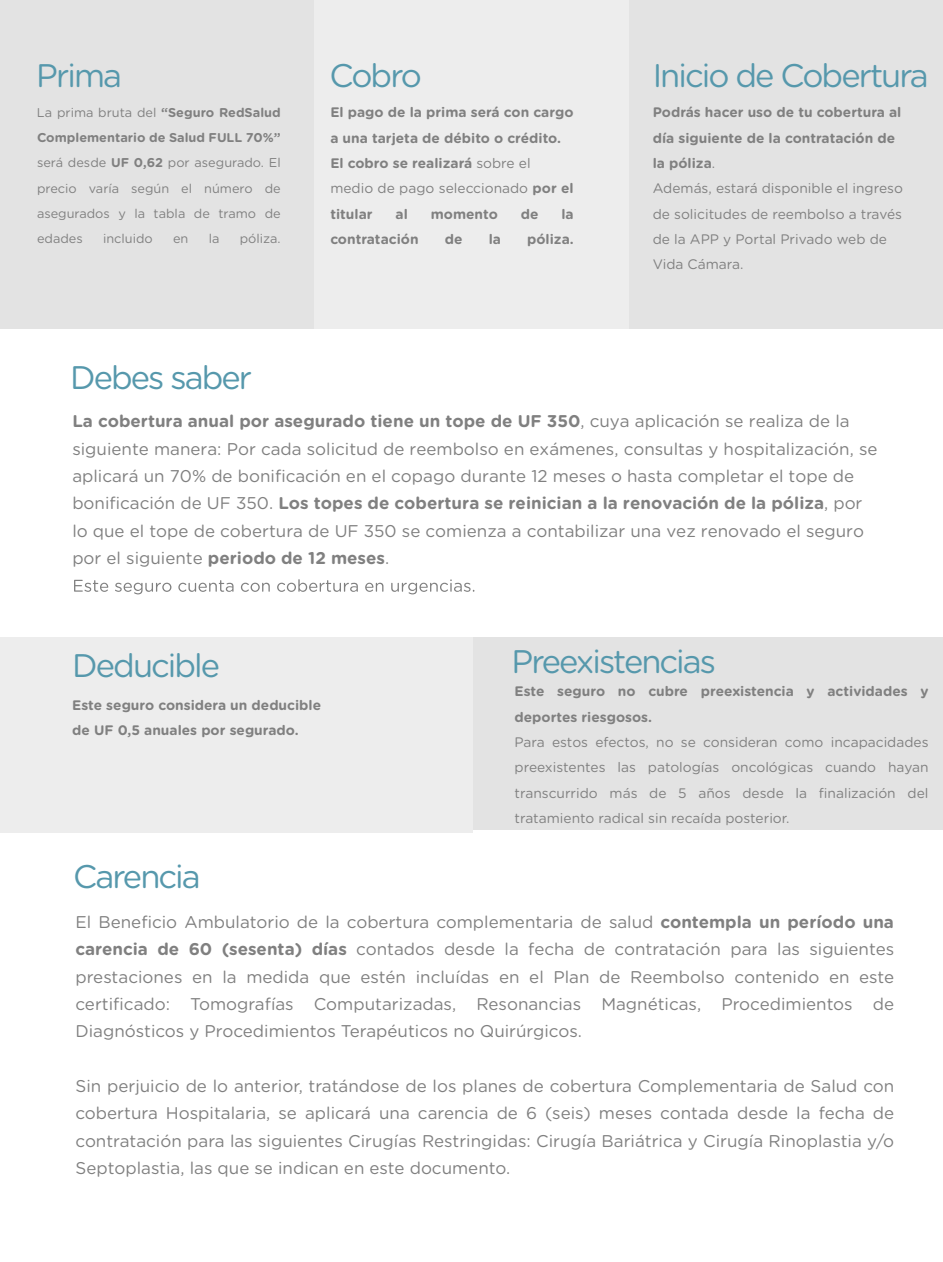
<style>
.page{position:relative;width:943px;height:1262px;background:#fff}
.page>*{position:absolute;margin:0;border:0;box-sizing:border-box;transform-origin:0 0}
.t1{font:32.62px "Gotham Rounded";letter-spacing:-.06em;color:#5698ac}
.t2{font:16.95px/27.3px "Gotham Rounded";color:#808080;text-align:justify}
.t3{font:13.8px/25.3px "Gotham Rounded";color:#808080}
.t4{font:700 13.8px/25.3px "Gotham Rounded";color:#808080}
.t5{font:12.75px/25.3px "Gotham Rounded";color:#808080;text-align:justify}
.s1{font-weight:700}
.s2{font-weight:400}
</style>
<div class="page">
<div style="left:0;top:0;width:314px;height:336px;background:#e3e3e3"></div>
<div style="left:628px;top:0;width:315px;height:336px;background:#e3e3e3"></div>
<div style="left:314px;top:0;width:314px;height:336px;background:#ededed"></div>
<div style="left:0;top:329px;width:943px;height:326px;background:#fff"></div>
<svg style="left:74px;top:579px;width:400px;height:15px"></svg>
<div style="left:432px;top:637px;width:511px;height:193px;background:#e3e3e3"></div>
<div style="left:0;top:637px;width:472px;height:196px;background:#ededed"></div>
<h1 class="t1" style="left:36px;top:53px;width:87px">Prima</h1>
<p class="t5" style="left:37px;top:99px;width:245px">La prima bruta del <span class="s1">“Seguro RedSalud Complementario de Salud FULL 70%” </span>será desde <span class="s1">UF 0,62</span> por asegurado. El precio varía según el número de asegurados y la tabla de tramo de edades</p>
<p class="t5" style="left:103px;top:225px;width:51px">incluido</p>
<p class="t5" style="left:173px;top:225px;width:17px">en</p>
<p class="t5" style="left:209px;top:225px;width:12px">la</p>
<p class="t5" style="left:240px;top:225px;width:43px">póliza.</p>
<h1 class="t1" style="left:329px;top:53px;width:94px">Cobro</h1>
<p class="t4" style="left:330px;top:99px;width:245px">El pago de la prima será con cargo a una tarjeta de débito o crédito.<br>El cobro se realizará <span class="s2">sobre el medio de pago seleccionado</span> por el titular</p>
<p class="t4" style="left:395px;top:201px;width:14px">al</p>
<p class="t4" style="left:431px;top:201px;width:68px">momento</p>
<p class="t4" style="left:521px;top:201px;width:19px">de</p>
<p class="t4" style="left:561px;top:201px;width:14px">la</p>
<p class="t4" style="left:330px;top:226px;width:90px">contratación</p>
<p class="t4" style="left:445px;top:226px;width:19px">de</p>
<p class="t4" style="left:488px;top:226px;width:14px">la</p>
<p class="t4" style="left:527px;top:226px;width:48px">póliza.</p>
<h1 class="t1" style="left:652px;top:53px;width:277px">Inicio de Cobertura</h1>
<p class="t3" style="left:652px;top:99px;width:252px"><span class="s1">Podrás hacer uso de tu cobertura al día siguiente de la contratación de la póliza</span>.<br>Además, estará disponible el ingreso de solicitudes de reembolso a través de la APP y Portal Privado web de<br>Vida Cámara.</p>
<h1 class="t1" style="left:70px;top:355px;width:184px">Debes saber</h1>
<p class="t2" style="left:72px;top:407px;width:806px;text-align:left"><span class="s1">La cobertura anual por asegurado tiene un tope de UF 350</span>, cuya aplicación se realiza de la siguiente manera: Por cada solicitud de reembolso en exámenes, consultas y hospitalización, se aplicará un 70% de bonificación en el copago durante 12 meses o hasta completar el tope de bonificación de UF 350. <span class="s1">Los topes de cobertura se reinician a la renovación de la póliza</span>, por lo que el tope de cobertura de UF 350 se comienza a contabilizar una vez renovado el seguro por el siguiente <span class="s1">periodo de 12 meses</span>.</p>
<h1 class="t1" style="left:72px;top:643px;width:149px">Deducible</h1>
<p class="t4" style="left:72px;top:691px;width:250px">Este seguro considera un deducible de UF 0,5 anuales por segurado.</p>
<h1 class="t1" style="left:511px;top:639px;width:206px">Preexistencias</h1>
<p class="t4" style="left:514px;top:678px;width:415px">Este seguro no cubre preexistencia y actividades y deportes riesgosos.</p>
<p class="t3" style="left:514px;top:728px;width:415px;text-align:justify">Para estos efectos, no se consideran como incapacidades preexistentes las patologías oncológicas cuando hayan transcurrido más de 5 años desde la finalización del tratamiento radical sin recaída posterior.</p>
<h1 class="t1" style="left:73px;top:854px;width:129px">Carencia</h1>
<p class="t2" style="left:75px;top:907px;width:820px">El Beneficio Ambulatorio de la cobertura complementaria de salud <span class="s1">contempla un período una carencia de 60 (sesenta) días</span> contados desde la fecha de contratación para las siguientes prestaciones en la medida que estén incluídas en el Plan de Reembolso contenido en este certificado: Tomografías Computarizadas, Resonancias Magnéticas, Procedimientos de Diagnósticos y Procedimientos Terapéuticos no Quirúrgicos.</p>
<p class="t2" style="left:75px;top:1071px;width:820px">Sin perjuicio de lo anterior, tratándose de los planes de cobertura Complementaria de Salud con cobertura Hospitalaria, se aplicará una carencia de 6 (seis) meses contada desde la fecha de contratación para las siguientes Cirugías Restringidas: Cirugía Bariátrica y Cirugía Rinoplastia y/o Septoplastia, las que se indican en este documento.</p>
</div>
